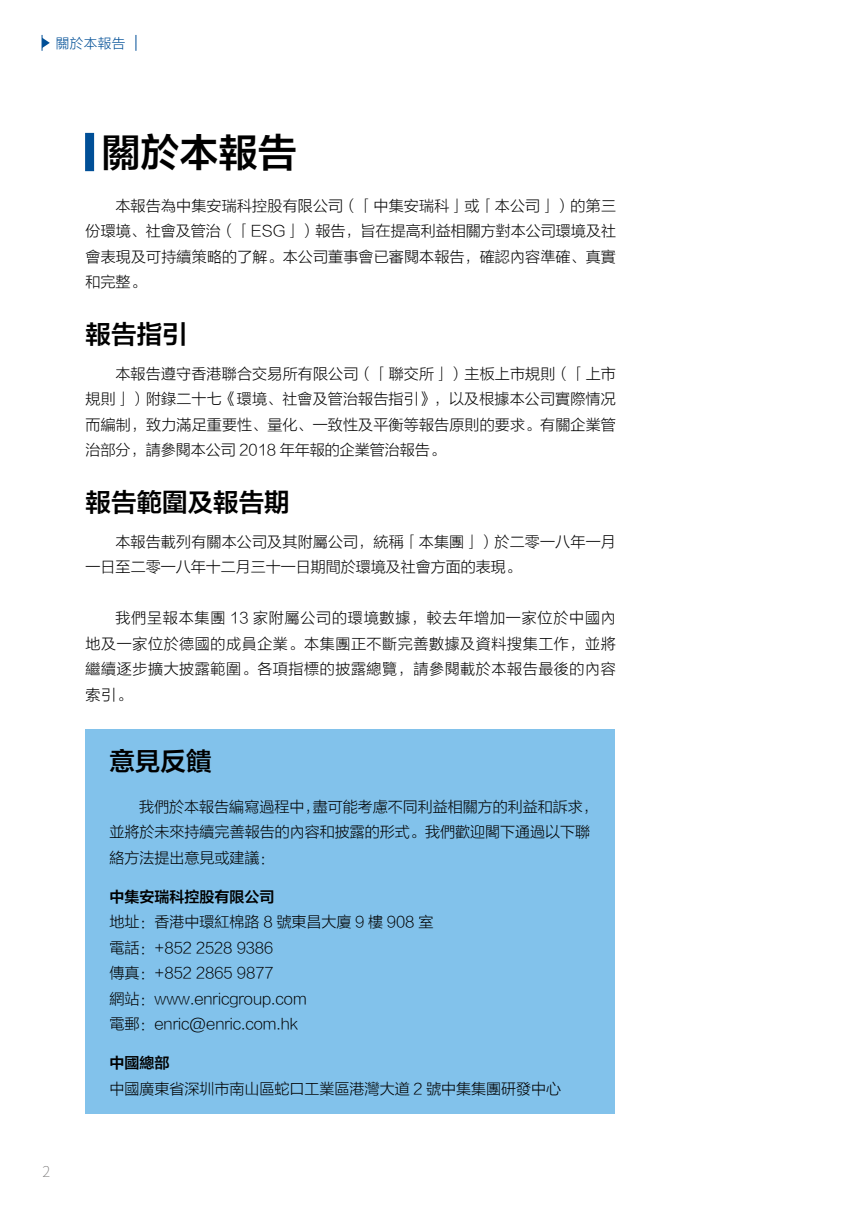
<style>
.page{position:relative;width:851px;height:1212px;background:#fff}
.page>*{position:absolute;margin:0;border:0;box-sizing:border-box;transform-origin:0 0}
.t1{font:39px "FZLTZCHK GBK1 0";color:#000}
.t2{font:25.5px "FZLTZCHK GBK1 0";color:#000}
.t3{font:15px/25.5px "FZLTXHK GBK1 0";color:#000;text-align:justify}
.t4{font:15px "FZLTZCHK GBK1 0";color:#000}
.t5{font:200 15px "Source Han Sans CN";color:#727171}
.t6{font:13.5px "FZLTXHK GBK1 0";letter-spacing:.04em;color:#004f97}
</style>
<div class="page">
<div style="left:85px;top:729px;width:529px;height:385px;background:#82c2eb"></div>
<div style="left:85px;top:133px;width:9px;height:38px;background:#004f97"></div>
<svg style="left:135px;top:35px;width:1px;height:16px"></svg>
<svg style="left:42px;top:35px;width:8px;height:16px"></svg>
<p class="t6" style="left:56px;top:36px;width:71px">關於本報告</p>
<h1 class="t1" style="left:102px;top:131px;width:196px">關於本報告</h1>
<p class="t3" style="left:86px;top:193px;width:532px;text-indent:30px">本報告為中集安瑞科控股有限公司（「中集安瑞科」或「本公司」）的第三份環境、社會及管治（「ESG」）報告，旨在提高利益相關方對本公司環境及社會表現及可持續策略的了解。本公司董事會已審閱本報告，確認內容準確、真實和完整。</p>
<h2 class="t2" style="left:86px;top:320px;width:103px">報告指引</h2>
<p class="t3" style="left:86px;top:361px;width:531px;text-indent:30px">本報告遵守香港聯合交易所有限公司（「聯交所」）主板上市規則（「上市規則」）附錄二十七《環境、社會及管治報告指引》，以及根據本公司實際情况而編制，致力滿足重要性、量化、一致性及平衡等報告原則的要求。有關企業管治部分，請參閱本公司 2018 年年報的企業管治報告。</p>
<h2 class="t2" style="left:86px;top:488px;width:206px">報告範圍及報告期</h2>
<p class="t3" style="left:86px;top:529px;width:531px;text-indent:30px">本報告載列有關本公司及其附屬公司，統稱「本集團」）於二零一八年一月一日至二零一八年十二月三十一日期間於環境及社會方面的表現。</p>
<p class="t3" style="left:86px;top:606px;width:531px;text-indent:30px">我們呈報本集團 13 家附屬公司的環境數據，較去年增加一家位於中國內地及一家位於德國的成員企業。本集團正不斷完善數據及資料搜集工作，並將繼續逐步擴大披露範圍。各項指標的披露總覽，請參閱載於本報告最後的內容索引。</p>
<p class="t5" style="left:43px;top:1162px;width:9px">2</p>
<h2 class="t2" style="left:109px;top:747px;width:104px">意見反饋</h2>
<p class="t3" style="left:109px;top:794px;width:490px;text-align:left;text-indent:30px">我們於本報告編寫過程中，盡可能考慮不同利益相關方的利益和訴求，並將於未來持續完善報告的內容和披露的形式。我們歡迎閣下通過以下聯絡方法提出意見或建議：</p>
<p class="t4" style="left:109px;top:888px;width:166px">中集安瑞科控股有限公司</p>
<p class="t3" style="left:109px;top:910px;width:325px;text-align:left">地址：香港中環紅棉路 8 號東昌大廈 9 樓 908 室電話：+852 2528 9386<br>傳真：+852 2865 9877<br>網站：www.enricgroup.com<br>電郵：enric@enric.com.hk</p>
<p class="t4" style="left:109px;top:1055px;width:61px">中國總部</p>
<p class="t3" style="left:109px;top:1076px;width:453px">中國廣東省深圳市南山區蛇口工業區港灣大道 2 號中集集團研發中心</p>
</div>
